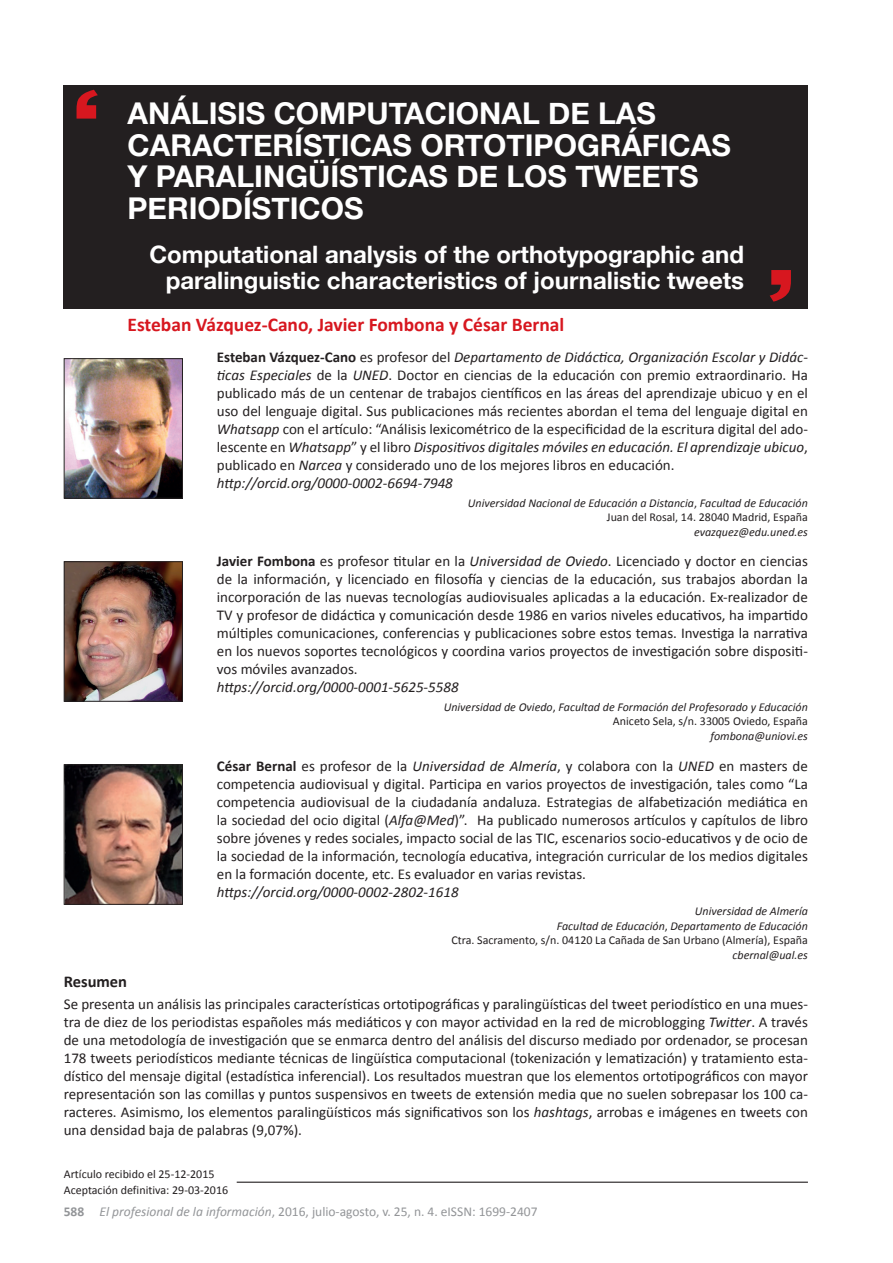
<style>
.page{position:relative;width:893px;height:1263px;background:#fff}
.page>*{position:absolute;margin:0;border:0;box-sizing:border-box;transform-origin:0 0}
.t1{font:700 30px/31.5px "Helvetica Neue";color:#fff}
.t2{font:700 24px/25.5px "Helvetica Neue";color:#fff;text-align:right}
.t3{font:700 19.5px "Calibri";color:#d7171f}
.t4{font:700 16.5px "Calibri";color:#231f20}
.t5{font:15px/18px "Calibri";color:#231f20;text-align:justify}
.t6{font:italic 15px "Calibri";color:#231f20}
.t7{font:13.5px "Calibri";color:#939598}
.t8{font:italic 12px/14.4px "Calibri";color:#231f20;text-align:right}
.t9{font:12px/15.6px "Calibri";color:#231f20}
.s1{font-weight:700}
.s2{font-style:italic}
.s3{font-style:normal}
</style>
<div class="page">
<div style="left:64px;top:85px;width:744px;height:223px;background:#231f20"></div>
<svg style="left:770px;top:270px;width:21px;height:32px"></svg>
<svg style="left:77px;top:90px;width:21px;height:29px"></svg>
<img style="left:66px;top:360px;width:115px;height:137px">
<div style="left:64px;top:358px;width:119px;height:141px;border:1px solid #231f20"></div>
<img style="left:66px;top:563px;width:115px;height:137px">
<div style="left:64px;top:561px;width:119px;height:141px;border:1px solid #231f20"></div>
<img style="left:66px;top:766px;width:115px;height:137px">
<div style="left:64px;top:764px;width:119px;height:141px;border:1px solid #231f20"></div>
<hr style="left:237px;top:1181px;width:571px;height:2px;background:#231f20">
<h1 class="t1" style="left:128px;top:99px;width:605px">ANÁLISIS COMPUTACIONAL DE LAS<br>CARACTERÍSTICAS ORTOTIPOGRÁFICAS<br>Y PARALINGÜÍSTICAS DE LOS TWEETS<br>PERIODÍSTICOS</h1>
<h2 class="t2" style="left:150px;top:243px;width:596px">Computational analysis of the orthotypographic and paralinguistic characteristics of journalistic tweets</h2>
<h3 class="t3" style="left:128px;top:312px;width:438px">Esteban Vázquez-Cano, Javier Fombona y César Bernal</h3>
<p class="t5" style="left:217px;top:348px;width:593px;text-align:left"><span class="s1">Esteban Vázquez-Cano</span> es profesor del <span class="s2">Departamento de Didáctica, Organización Escolar y Didác&shy;ticas Especiales</span> de la <span class="s2">UNED</span>. Doctor en ciencias de la educación con premio extraordinario. Ha publicado más de un centenar de trabajos científicos en las áreas del aprendizaje ubicuo y en el uso del lenguaje digital. Sus publicaciones más recientes abordan el tema del lenguaje digital en <span class="s2">Whatsapp</span> con el artículo: “Análisis lexicométrico de la especificidad de la escritura digital del ado&shy;lescente en <span class="s2">Whatsapp</span>” y el libro <span class="s2">Dispositivos digitales móviles en educación. El aprendizaje ubicuo</span>, publicado en <span class="s2">Narcea</span> y considerado uno de los mejores libros en educación. <span class="s2">http://orcid.org/0000-0002-6694-7948</span></p>
<p class="t8" style="left:468px;top:495px;width:342px">Universidad Nacional de Educación a Distancia<span class="s3">,</span> Facultad de Educación<br><span class="s3">Juan del Rosal, 14. 28040 Madrid, España</span></p>
<p class="t8" style="left:694px;top:524px;width:115px">evazquez@edu.uned.es</p>
<p class="t5" style="left:217px;top:552px;width:593px"><span class="s1">Javier Fombona</span> es profesor titular en la <span class="s2">Universidad de Oviedo</span>. Licenciado y doctor en ciencias de la información, y licenciado en filosofía y ciencias de la educación, sus trabajos abordan la incorporación de las nuevas tecnologías audiovisuales aplicadas a la educación. Ex-realizador de TV y profesor de didáctica y comunicación desde 1986 en varios niveles educativos, ha impartido múltiples comunicaciones, conferencias y publicaciones sobre estos temas. Investiga la narrativa en los nuevos soportes tecnológicos y coordina varios proyectos de investigación sobre dispositi&shy;vos móviles avanzados.</p>
<p class="t6" style="left:217px;top:677px;width:243px">https://orcid.org/0000-0001-5625-5588</p>
<p class="t8" style="left:444px;top:699px;width:366px">Universidad de Oviedo<span class="s3">,</span> Facultad de Formación del Profesorado y Educación<br><span class="s3">Aniceto Sela, s/n. 33005 Oviedo, España</span></p>
<p class="t8" style="left:711px;top:728px;width:99px">fombona@uniovi.es</p>
<p class="t5" style="left:217px;top:757px;width:593px"><span class="s1">César Bernal</span> es profesor de la <span class="s2">Universidad de Almería</span>, y colabora con la <span class="s2">UNED</span> en masters de competencia audiovisual y digital. Participa en varios proyectos de investigación, tales como “La competencia audiovisual de la ciudadanía andaluza. Estrategias de alfabetización mediática en la sociedad del ocio digital (<span class="s2">Alfa@Med</span>)”. Ha publicado numerosos artículos y capítulos de libro sobre jóvenes y redes sociales, impacto social de las TIC, escenarios socio-educativos y de ocio de la sociedad de la información, tecnología educativa, integración curricular de los medios digitales en la formación docente, etc. Es evaluador en varias revistas.</p>
<p class="t6" style="left:217px;top:881px;width:243px">https://orcid.org/0000-0002-2802-1618</p>
<p class="t8" style="left:451px;top:904px;width:358px">Universidad de Almería<br>Facultad de Educación<span class="s3">,</span> Departamento de Educación<br><span class="s3">Ctra. Sacramento, s/n. 04120 La Cañada de San Urbano (Almería), España</span></p>
<p class="t8" style="left:733px;top:947px;width:77px">cbernal@ual.es</p>
<p class="t4" style="left:64px;top:971px;width:65px">Resumen</p>
<p class="t5" style="left:64px;top:995px;width:746px">Se presenta un análisis las principales características ortotipográficas y paralingüísticas del tweet periodístico en una mues&shy;tra de diez de los periodistas españoles más mediáticos y con mayor actividad en la red de microblogging <span class="s2">Twitter</span>. A través de una metodología de investigación que se enmarca dentro del análisis del discurso mediado por ordenador, se procesan 178 tweets periodísticos mediante técnicas de lingüística computacional (tokenización y lematización) y tratamiento esta&shy;dístico del mensaje digital (estadística inferencial). Los resultados muestran que los elementos ortotipográficos con mayor representación son las comillas y puntos suspensivos en tweets de extensión media que no suelen sobrepasar los 100 ca&shy;racteres. Asimismo, los elementos paralingüísticos más significativos son los <span class="s2">hashtags</span>, arrobas e imágenes en tweets con una densidad baja de palabras (9,07%).</p>
<p class="t9" style="left:64px;top:1167px;width:166px">Artículo recibido el 25-12-2015<br>Aceptación definitiva: 29-03-2016</p>
<p class="t7" style="left:64px;top:1203px;width:475px"><span class="s1">588</span> <span class="s2">El profesional de la información</span>, 2016, julio-agosto, v. 25, n. 4. eISSN: 1699-2407</p>
</div>
